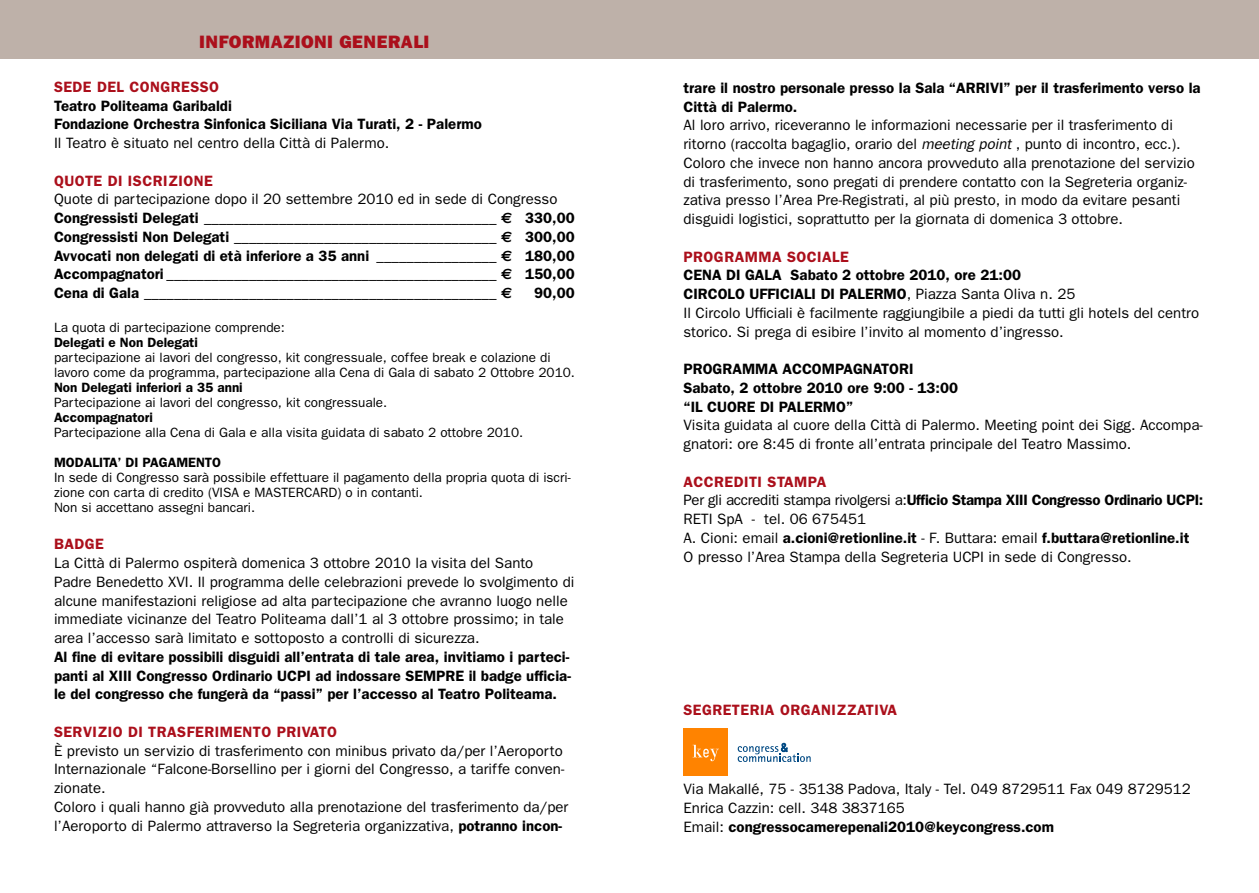
<style>
.page{position:relative;width:1259px;height:893px;background:#fff}
.page>*{position:absolute;margin:0;border:0;box-sizing:border-box;transform-origin:0 0}
.t1{font:800 18px "Franklin Gothic";letter-spacing:.03em;color:#ab0f1b}
.t2{font:15px/18.8px "Franklin Gothic";color:#000}
.t3{font:600 15px/18.8px "Franklin Gothic";color:#000}
.t4{font:600 15px "Franklin Gothic";letter-spacing:.03em;color:#ab0f1b}
.t5{font:13.5px/15px "Franklin Gothic";color:#000}
.t6{font:600 13.5px "Franklin Gothic";color:#000}
.s1{font-weight:400}
.s2{font-family:"Euro Sans";font-weight:700}
.s3{font-weight:600}
.s4{font-style:italic}
.s5{font-weight:600;color:#ab0f1b}
</style>
<div class="page">
<div style="left:0;top:0;width:1259px;height:58px;background:#beb1a9"></div>
<svg style="left:737px;top:743px;width:73px;height:19px"></svg>
<div style="left:683px;top:728px;width:45px;height:47px;background:#ff8300"></div>
<svg style="left:692px;top:745px;width:27px;height:16px"></svg>
<p class="t1" style="left:199px;top:32px;width:232px">INFORMAZIONI GENERALI</p>
<p class="t4" style="left:54px;top:78px;width:20px">SEDE</p>
<p class="t4" style="left:97px;top:78px;width:44px">DE L CONGRE</p>
<p class="t4" style="left:190px;top:78px;width:29px">SSO</p>
<p class="t3" style="left:54px;top:96px;width:429px">Teatro Politeama Garibaldi<br>Fondazione Orchestra Sinfonica Siciliana Via Turati, 2 - Palermo</p>
<p class="t2" style="left:54px;top:133px;width:337px">Il Teatro è situato nel centro della Città di Palermo.</p>
<p class="t4" style="left:54px;top:172px;width:31px">QUOTE</p>
<p class="t4" style="left:108px;top:172px;width:45px">DI ISCRIZIONE</p>
<p class="t3" style="left:54px;top:189px;width:522px"><span class="s1">Quote di partecipazione dopo il 20 settembre 2010 ed in sede di Congresso </span>Congressisti Delegati _______________________________________ <span class="s2">€</span> 330,00<br>Congressisti Non Delegati ___________________________________ <span class="s2">€</span> 300,00<br>Avvocati non delegati di età inferiore a 35 anni ________________ <span class="s2">€</span> 180,00<br>Accompagnatori ____________________________________________ <span class="s2">€</span> 150,00<br>Cena di Gala _______________________________________________ <span class="s2">€</span></p>
<p class="t3" style="left:534px;top:283px;width:42px">90,00</p>
<p class="t5" style="left:54px;top:319px;width:232px">La quota di partecipazione comprende:</p>
<p class="t6" style="left:54px;top:334px;width:145px">Delegati e Non Delegati</p>
<p class="t5" style="left:54px;top:349px;width:522px">partecipazione ai lavori del congresso, kit congressuale, coffee break e colazione di lavoro come da programma, partecipazione alla Cena di Gala di sabato 2 Ottobre 2010.</p>
<p class="t6" style="left:54px;top:379px;width:190px">Non Delegati inferiori a 35 anni</p>
<p class="t5" style="left:54px;top:394px;width:335px">Partecipazione ai lavori del congresso, kit congressuale.</p>
<p class="t6" style="left:54px;top:409px;width:100px">Accompagnatori</p>
<p class="t5" style="left:54px;top:424px;width:471px">Partecipazione alla Cena di Gala e alla visita guidata di sabato 2 ottobre 2010.</p>
<p class="t6" style="left:54px;top:454px;width:22px">MODA</p>
<p class="t6" style="left:92px;top:454px;width:68px">LITA’ DI PAGA</p>
<p class="t6" style="left:176px;top:454px;width:21px">MENTO</p>
<p class="t5" style="left:54px;top:469px;width:518px">In sede di Congresso sarà possibile effettuare il pagamento della propria quota di iscri&shy;zione con carta di credito (VISA e MASTERCARD</p>
<p class="t5" style="left:337px;top:484px;width:87px">) o in contanti.</p>
<p class="t5" style="left:54px;top:499px;width:203px">Non si accettano assegni bancari.</p>
<p class="t4" style="left:54px;top:535px;width:22px">BADGE</p>
<p class="t2" style="left:54px;top:553px;width:522px">La Città di Palermo ospiterà domenica 3 ottobre 2010 la visita del Santo Padre Benedetto XVI. Il programma delle celebrazioni prevede lo svolgimento di alcune manifestazioni religiose ad alta partecipazione che avranno luogo nelle immediate vicinanze del Teatro Politeama dall’1 al 3 ottobre prossimo; in tale area l’accesso sarà limitato e sottoposto a controlli di sicurezza.</p>
<p class="t3" style="left:54px;top:647px;width:518px;text-align:justify">Al fine di evitare possibili disguidi all’entrata di tale area, invitiamo i parteci&shy;panti al XIII Congresso Ordinario UCPI ad indossare SEMPRE il badge ufficia&shy;le del congresso che fungerà da “passi” per l’accesso al Teatro Politeama.</p>
<p class="t4" style="left:54px;top:723px;width:19px">SERVIZIO</p>
<p class="t4" style="left:128px;top:723px;width:31px">DI TRA</p>
<p class="t4" style="left:177px;top:723px;width:19px">SFERI</p>
<p class="t4" style="left:220px;top:723px;width:24px">MENTO</p>
<p class="t4" style="left:277px;top:723px;width:19px">PRIVATO</p>
<p class="t2" style="left:54px;top:741px;width:516px">è previsto un servizio di trasferimento con minibus privato da/per l’Aeroporto Internazionale “Falcone-Borsellino per i giorni del Congresso, a tariffe conven&shy;zionate.<br>Coloro i quali hanno già provveduto alla prenotazione del trasferimento da/per l’Aeroporto di Palermo attraverso la Segreteria organizzativa, <span class="s3">potranno incon-</span></p>
<p class="t3" style="left:683px;top:78px;width:282px">trare il nostro personale presso la Sala “ARRIVI</p>
<p class="t3" style="left:1003px;top:78px;width:199px">” per il trasferimento verso la</p>
<p class="t3" style="left:683px;top:97px;width:115px">Città di Palermo.</p>
<p class="t2" style="left:683px;top:116px;width:513px">Al loro arrivo, riceveranno le informazioni necessarie per il trasferimento di ritorno (raccolta bagaglio, orario del <span class="s4">meeting point</span> , punto di incontro, ecc.).<br>Coloro che invece non hanno ancora provveduto alla prenotazione del servizio di trasferimento, sono pregati di prendere contatto con la Segreteria organiz&shy;zativa presso l’Area Pre-Registrati, al più presto, in modo da evitare pesanti disguidi logistici, soprattutto per la giornata di domenica 3 ottobre.</p>
<p class="t4" style="left:683px;top:248px;width:21px">PROGRA</p>
<p class="t4" style="left:744px;top:248px;width:62px">MMA SOCIA</p>
<p class="t4" style="left:832px;top:248px;width:17px">LE</p>
<p class="t3" style="left:683px;top:265px;width:11px">CENA</p>
<p class="t3" style="left:726px;top:265px;width:296px">DI GALA Sabato 2 ottobre 2010, ore 21:00</p>
<p class="t3" style="left:683px;top:284px;width:10px">CIRCO</p>
<p class="t3" style="left:727px;top:284px;width:41px">LO UFFICIA</p>
<p class="t2" style="left:683px;top:284px;width:517px;text-indent:121px"><span class="s3">LI DI PALERMO</span>, Piazza Santa Oliva n. 25<br>Il Circolo Ufficiali è facilmente raggiungibile a piedi da tutti gli hotels del centro storico. Si prega di esibire l’invito al momento d’ingresso.</p>
<p class="t3" style="left:683px;top:359px;width:20px">PROGRA</p>
<p class="t3" style="left:742px;top:359px;width:52px">MMA ACCO</p>
<p class="t3" style="left:683px;top:359px;width:276px;text-indent:138px">MPAGNATORI<br>Sabato, 2 ottobre 2010 ore 9:00 - 13:00 “IL CUORE</p>
<p class="t3" style="left:760px;top:397px;width:95px">DI PALERMO”</p>
<p class="t2" style="left:683px;top:416px;width:521px">Visita guidata al cuore della Città di Palermo. Meeting point dei Sigg. Accompa&shy;gnatori: ore 8:45 di fronte all’entrata principale del Teatro Massimo.</p>
<p class="t4" style="left:683px;top:473px;width:10px">ACCREDITI</p>
<p class="t2" style="left:683px;top:472px;width:521px;text-indent:84px"><span class="s5">STAMPA<br></span>Per gli accrediti stampa rivolgersi a:<span class="s3">Ufficio Stampa XIII Congresso Ordinario UCPI:<br></span>RETI SpA - tel. 06 675451<br>A. Cioni: email <span class="s3">a.cioni@retionline.it</span> - F. Buttara: email <span class="s3">f.buttara@retionline.it<br></span>O presso l’Area Stampa della Segreteria UCPI in sede di Congresso.</p>
<p class="t4" style="left:683px;top:701px;width:20px">SEGRETERIA</p>
<p class="t4" style="left:780px;top:701px;width:10px">ORGANIZZATIVA</p>
<p class="t2" style="left:683px;top:779px;width:509px">Via Makallé, 75 - 35138 Padova, Italy - Tel. 049 8729511 Fax 049 8729512<br>Enrica Cazzin: cell. 348 3837165<br>Email: <span class="s3">congressocamerepenali2010@keycongress.com</span></p>
</div>
